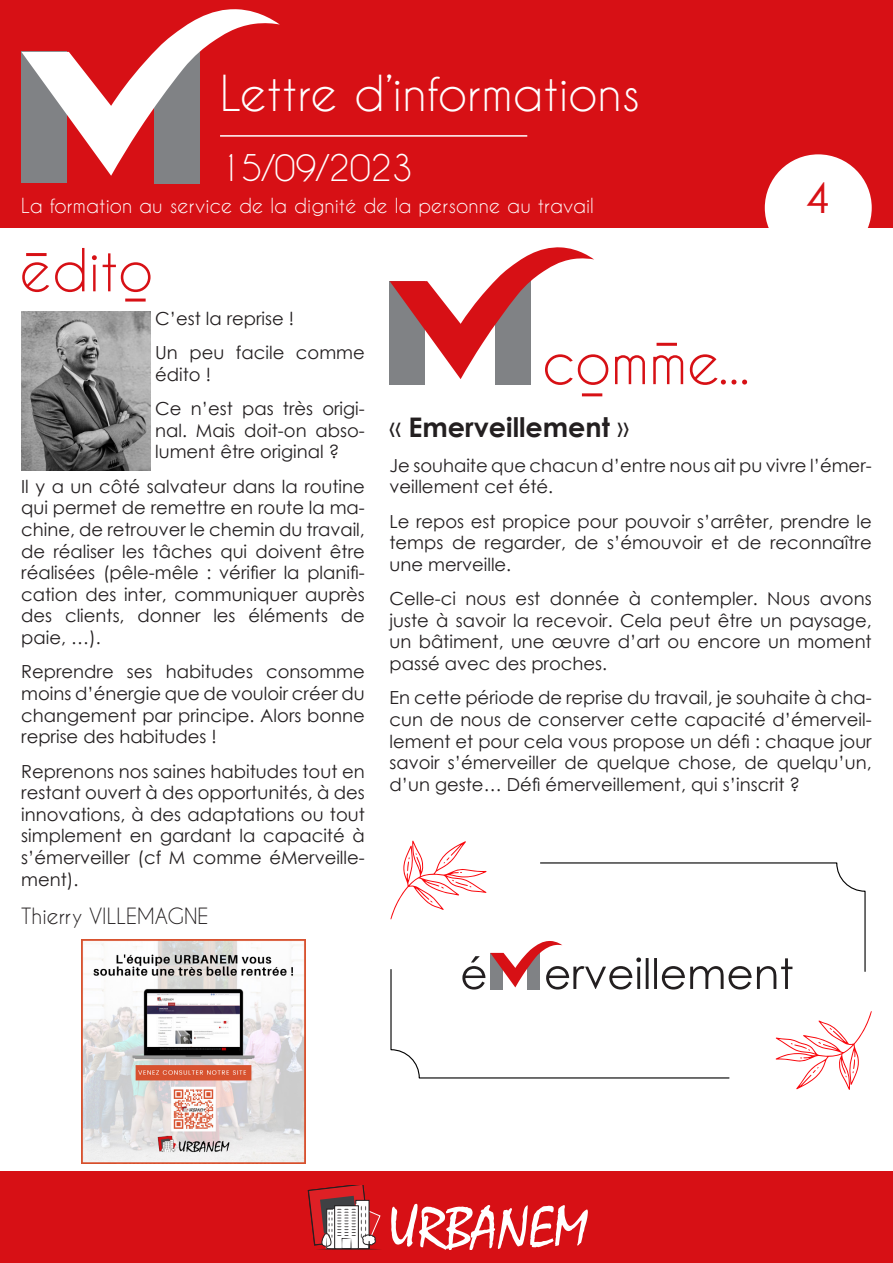
<style>
.page{position:relative;width:893px;height:1263px;background:#fff}
.page>*{position:absolute;margin:0;border:0;box-sizing:border-box;transform-origin:0 0}
.t1{font:57px "Caviar Dreams";color:#d71015}
.t2{font:46.5px "Caviar Dreams";color:#fff}
.t3{font:42px "Century Gothic";color:#d71015}
.t4{font:34.5px "Caviar Dreams";color:#fff}
.t5{font:700 27px "Century Gothic";color:#231f20}
.t6{font:21px "Caviar Dreams";color:#231f20}
.t7{font:19.5px "Caviar Dreams";letter-spacing:.005em;color:#fff}
.t8{font:18px/21.6px "Century Gothic";color:#231f20;text-align:justify}
.s1{font-weight:400}
</style>
<div class="page">
<div style="left:389px;top:281px;width:36px;height:104px;background:#808285"></div>
<div style="left:495px;top:281px;width:36px;height:104px;background:#808285"></div>
<svg style="left:390px;top:247px;width:204px;height:132px"></svg>
<div style="left:0;top:0;width:893px;height:227px;background:#d71015"></div>
<hr style="left:220px;top:135px;width:307px;height:2px;background:#fff">
<div style="left:765px;top:154px;width:107px;height:107px;background:#fff;border-radius:50%"></div>
<div style="left:0;top:1171px;width:893px;height:92px;background:#d71015"></div>
<div style="left:21px;top:52px;width:46px;height:131px;background:#808285"></div>
<div style="left:154px;top:52px;width:46px;height:131px;background:#808285"></div>
<svg style="left:21px;top:9px;width:259px;height:167px"></svg>
<svg style="left:22px;top:248px;width:129px;height:44px"></svg>
<hr style="left:26px;top:253px;width:21px;height:3px;background:#d71015">
<hr style="left:125px;top:299px;width:21px;height:3px;background:#d71015">
<hr style="left:657px;top:343px;width:20px;height:3px;background:#d71015">
<hr style="left:582px;top:393px;width:20px;height:3px;background:#d71015">
<svg style="left:391px;top:1204px;width:197px;height:45px"></svg>
<svg style="left:307px;top:1185px;width:74px;height:64px"></svg>
<img style="left:21px;top:311px;width:130px;height:160px">
<img style="left:81px;top:939px;width:224px;height:224px">
<svg style="left:390px;top:841px;width:482px;height:249px"></svg>
<p class="t2" style="left:220px;top:66px;width:422px">Lettre d’informations</p>
<p class="t4" style="left:220px;top:148px;width:194px">15/09/2023</p>
<p class="t7" style="left:21px;top:194px;width:574px">La formation au service de la dignité de la personne au travail</p>
<p class="t3" style="left:806px;top:168px;width:25px">4</p>
<p class="t8" style="left:155px;top:307px;width:140px">C’est la reprise !</p>
<p class="t8" style="left:155px;top:342px;width:211px">Un peu facile comme édito !</p>
<p class="t8" style="left:155px;top:398px;width:211px">Ce n’est pas très origi&shy;nal. Mais doit-on abso&shy;lument être original ?</p>
<p class="t8" style="left:21px;top:475px;width:345px">Il y a un côté salvateur dans la routine qui permet de remettre en route la ma&shy;chine, de retrouver le chemin du travail, de réaliser les tâches qui doivent être réalisées (pêle-mêle : vérifier la planifi&shy;cation des inter, communiquer auprès des clients, donner les éléments de paie, …).</p>
<p class="t8" style="left:21px;top:661px;width:345px">Reprendre ses habitudes consomme moins d’énergie que de vouloir créer du changement par principe. Alors bonne reprise des habitudes !</p>
<p class="t8" style="left:21px;top:760px;width:345px">Reprenons nos saines habitudes tout en restant ouvert à des opportunités, à des innovations, à des adaptations ou tout simplement en gardant la capacité à s’émerveiller (cf M comme éMerveille&shy;ment).</p>
<p class="t6" style="left:21px;top:903px;width:189px">Thierry VILLEMAGNE</p>
<p class="t1" style="left:542px;top:328px;width:209px">comme...</p>
<p class="t5" style="left:389px;top:407px;width:241px"><span class="s1">«</span> Emerveillement <span class="s1">»</span></p>
<p class="t8" style="left:389px;top:454px;width:484px">Je souhaite que chacun d’entre nous ait pu vivre l’émer&shy;veillement cet été.</p>
<p class="t8" style="left:389px;top:510px;width:484px">Le repos est propice pour pouvoir s’arrêter, prendre le temps de regarder, de s’émouvoir et de reconnaître une merveille.</p>
<p class="t8" style="left:389px;top:587px;width:484px">Celle-ci nous est donnée à contempler. Nous avons juste à savoir la recevoir. Cela peut être un paysage, un bâtiment, une œuvre d’art ou encore un moment passé avec des proches.</p>
<p class="t8" style="left:389px;top:687px;width:484px">En cette période de reprise du travail, je souhaite à cha&shy;cun de nous de conserver cette capacité d’émerveil&shy;lement et pour cela vous propose un défi : chaque jour savoir s’émerveiller de quelque chose, de quelqu’un, d’un geste… Défi émerveillement, qui s’inscrit ?</p>
</div>
